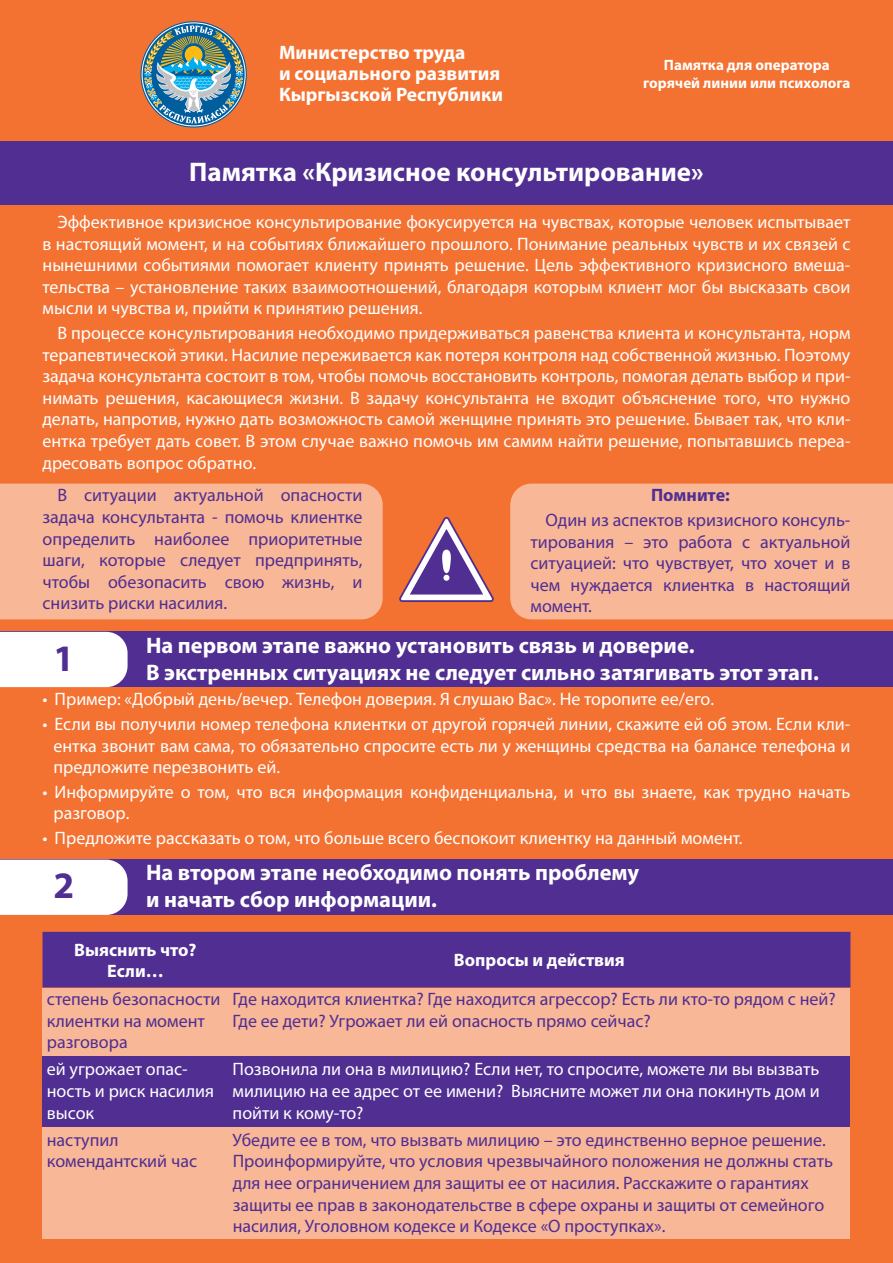
<style>
.page{position:relative;width:893px;height:1263px;background:#f37131}
.page>*{position:absolute;margin:0;border:0;box-sizing:border-box;transform-origin:0 0}
.t1{font:700 37.5px "Myriad Pro";color:#502e92}
.t2{font:700 27px "Myriad Pro";color:#fff}
.t3{font:700 22.5px/27px "Myriad Pro";color:#fff}
.t4{font:700 19.5px/21.1px "Myriad Pro";color:#fff}
.t5{font:18px/21.6px "Myriad Pro";color:#fff;text-align:justify}
.t6{font:18px/21.6px "Myriad Pro";color:#502e92}
.t7{font:700 18px/21.6px "Myriad Pro";color:#fff;text-align:center}
.t8{font:700 18px "Myriad Pro";color:#502e92}
.t9{font:700 15px/18px "Myriad Pro";color:#fff;text-align:center}
</style>
<div class="page">
<div style="left:43px;top:988px;width:807px;height:68px;background:#f8b797"></div>
<div style="left:0;top:141px;width:893px;height:64px;background:#502e92"></div>
<div style="left:0;top:484px;width:383px;height:135px;background:#f8b797"></div>
<div style="left:510px;top:484px;width:383px;height:135px;background:#f8b797"></div>
<svg style="left:399px;top:517px;width:95px;height:85px"></svg>
<div style="left:0;top:632px;width:893px;height:55px;background:#502e92"></div>
<div style="left:0;top:632px;width:128px;height:55px;background:#fff"></div>
<div style="left:0;top:860px;width:893px;height:55px;background:#502e92"></div>
<div style="left:0;top:860px;width:128px;height:55px;background:#fff"></div>
<div style="left:43px;top:1056px;width:807px;height:71px;background:#502e92"></div>
<div style="left:43px;top:1127px;width:807px;height:111px;background:#f8b797"></div>
<div style="left:43px;top:932px;width:807px;height:55px;background:#502e92"></div>
<svg style="left:140px;top:21px;width:107px;height:107px"></svg>
<svg style="left:144px;top:25px;width:99px;height:99px;background:#759295"></svg>
<p class="t4" style="left:279px;top:41px;width:226px">Министерство труда<br>и социального развития<br>Кыргызской Республики</p>
<p class="t9" style="left:643px;top:55px;width:209px">Памятка для оператора горячей линии или психолога</p>
<h2 class="t2" style="left:189px;top:154px;width:516px">Памятка «Кризисное консультирование»</h2>
<p class="t5" style="left:43px;top:211px;width:809px;text-indent:15px">Эффективное кризисное консультирование фокусируется на чувствах, которые человек испытывает в настоящий момент, и на событиях ближайшего прошлого. Понимание реальных чувств и их связей с нынешними событиями помогает клиенту принять решение. Цель эффективного кризисного вмеша&shy;тельства – установление таких взаимоотношений, благодаря которым клиент мог бы высказать свои мысли и чувства и, прийти к принятию решения.</p>
<p class="t5" style="left:43px;top:322px;width:809px;text-indent:15px">В процессе консультирования необходимо придерживаться равенства клиента и консультанта, норм терапевтической этики. Насилие переживается как потеря контроля над собственной жизнью. Поэтому задача консультанта состоит в том, чтобы помочь восстановить контроль, помогая делать выбор и при&shy;нимать решения, касающиеся жизни. В задачу консультанта не входит объяснение того, что нужно делать, напротив, нужно дать возможность самой женщине принять это решение. Бывает так, что кли&shy;ентка требует дать совет. В этом случае важно помочь им самим найти решение, попытавшись переа&shy;дресовать вопрос обратно.</p>
<p class="t6" style="left:43px;top:484px;width:321px;text-align:justify;text-indent:15px">В ситуации актуальной опасности задача консультанта - помочь клиентке определить наиболее приоритетные шаги, которые следует предпринять, чтобы обезопасить свою жизнь, и снизить риски насилия.</p>
<p class="t8" style="left:651px;top:484px;width:80px">Помните:</p>
<p class="t6" style="left:531px;top:509px;width:321px;text-align:justify;text-indent:15px">Один из аспектов кризисного консуль&shy;тирования – это работа с актуальной ситуацией: что чувствует, что хочет и в чем нуждается клиентка в настоящий момент.</p>
<h1 class="t1" style="left:53px;top:633px;width:22px">1</h1>
<p class="t3" style="left:146px;top:631px;width:674px">На первом этапе важно установить связь и доверие.<br>В экстренных ситуациях не следует сильно затягивать этот этап.</p>
<p class="t5" style="left:43px;top:688px;width:673px">• Пример: «Добрый день/вечер. Телефон доверия. Я слушаю Вас». Не торопите ее/его.</p>
<p class="t5" style="left:53px;top:713px;width:799px;text-indent:-11px">• Если вы получили номер телефона клиентки от другой горячей линии, скажите ей об этом. Если кли&shy;ентка звонит вам сама, то обязательно спросите есть ли у женщины средства на балансе телефона и предложите перезвонить ей.</p>
<p class="t5" style="left:53px;top:781px;width:798px;text-indent:-11px">• Информируйте о том, что вся информация конфиденциальна, и что вы знаете, как трудно начать разговор.</p>
<p class="t5" style="left:43px;top:827px;width:701px">• Предложите рассказать о том, что больше всего беспокоит клиентку на данный момент.</p>
<h1 class="t1" style="left:53px;top:861px;width:22px">2</h1>
<p class="t3" style="left:146px;top:858px;width:495px">На втором этапе необходимо понять проблему и начать сбор информации.</p>
<p class="t7" style="left:74px;top:938px;width:124px">Выяснить что?<br>Если…</p>
<p class="t7" style="left:454px;top:949px;width:173px">Вопросы и действия</p>
<p class="t6" style="left:47px;top:988px;width:175px">степень безопасности клиентки на момент разговора</p>
<p class="t6" style="left:233px;top:988px;width:605px">Где находится клиентка? Где находится агрессор? Есть ли кто-то рядом с ней?<br>Где ее дети? Угрожает ли ей опасность прямо сейчас?</p>
<p class="t5" style="left:47px;top:1058px;width:169px;text-align:left">ей угрожает опас&shy;ность и риск насилия высок</p>
<p class="t5" style="left:233px;top:1058px;width:588px">Позвонила ли она в милицию? Если нет, то спросите, можете ли вы вызвать милицию на ее адрес от ее имени? Выясните может ли она покинуть дом и пойти к кому-то?</p>
<p class="t6" style="left:47px;top:1129px;width:152px">наступил комендантский час</p>
<p class="t6" style="left:233px;top:1129px;width:602px">Убедите ее в том, что вызвать милицию – это единственно верное решение.<br>Проинформируйте, что условия чрезвычайного положения не должны стать для нее ограничением для защиты ее от насилия. Расскажите о гарантиях защиты ее прав в законодательстве в сфере охраны и защиты от семейного насилия, Уголовном кодексе и Кодексе «О проступках».</p>
</div>
